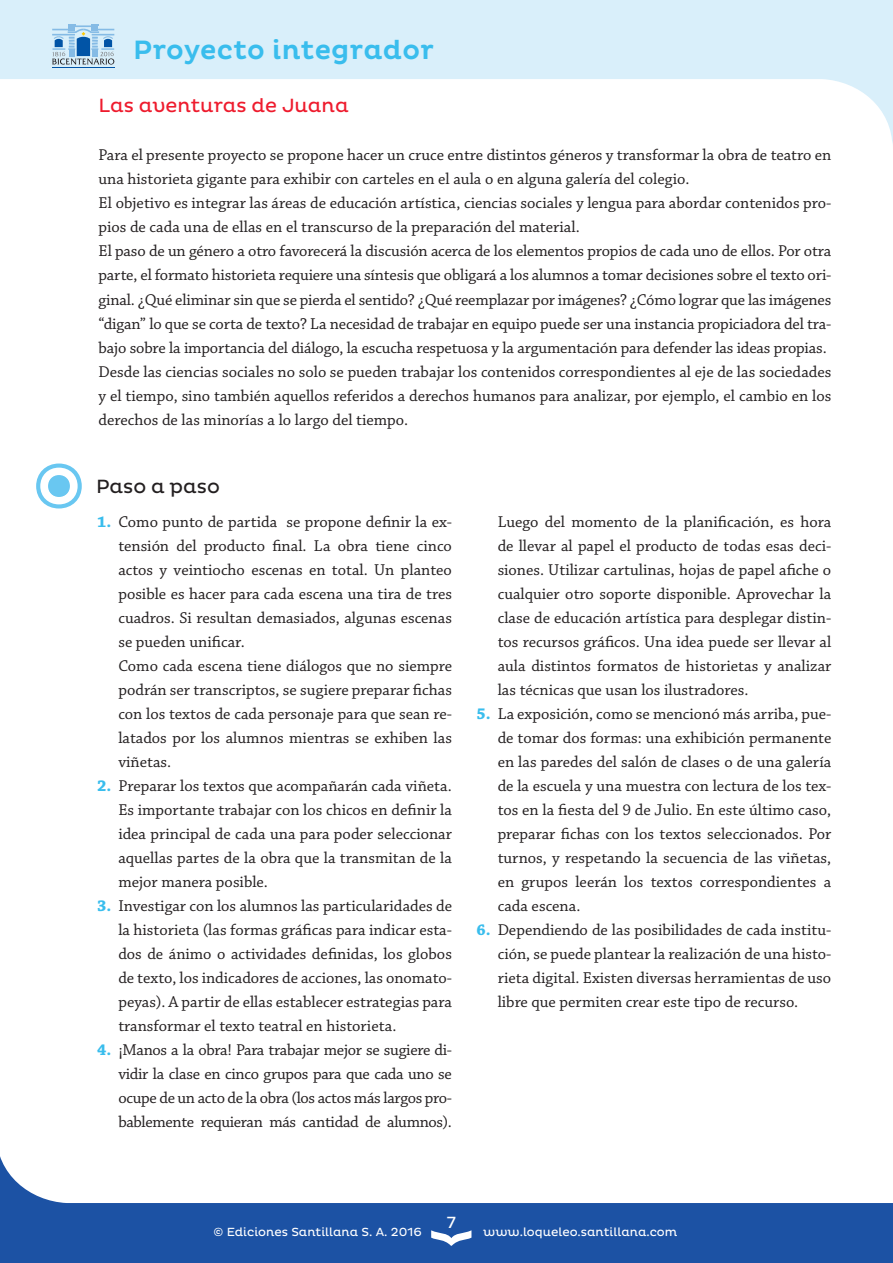
<style>
.page{position:relative;width:893px;height:1263px;background:#fff}
.page>*{position:absolute;margin:0;border:0;box-sizing:border-box;transform-origin:0 0}
.t1{font:500 27px "Pluto";letter-spacing:.01em;color:#39bded}
.t2{font:19.5px "Pluto";color:#ee1b2d}
.t3{font:19.5px "Pluto";color:#231f20}
.t4{font:16.5px/24px "Chaparral Pro";color:#231f20;text-align:justify}
.t5{font:16.5px "Pluto";color:#fff}
.t6{font:12px "Pluto";color:#fff}
.s1{font-weight:700;color:#39bded}
</style>
<div class="page">
<svg style="left:0;top:0;width:893px;height:144px;fill:#d9effa"></svg>
<hr style="left:52px;top:67px;width:62px;height:1px;background:#0154a6">
<svg style="left:52px;top:24px;width:62px;height:41px;background:#9cc0db"></svg>
<svg style="left:36px;top:463px;width:46px;height:45px"></svg>
<svg style="left:0;top:1156px;width:893px;height:107px;fill:#1c52a4"></svg>
<svg style="left:431px;top:1230px;width:40px;height:16px"></svg>
<h1 class="t1" style="left:133px;top:34px;width:302px">Proyecto integrador</h1>
<p class="t2" style="left:99px;top:95px;width:252px">Las aventuras de Juana</p>
<p class="t4" style="left:99px;top:144px;width:734px;text-align:left">Para el presente proyecto se propone hacer un cruce entre distintos géneros y transformar la obra de teatro en una historieta gigante para exhibir con carteles en el aula o en alguna galería del colegio.<br>El objetivo es integrar las áreas de educación artística, ciencias sociales y lengua para abordar contenidos pro&shy;pios de cada una de ellas en el transcurso de la preparación del material.<br>El paso de un género a otro favorecerá la discusión acerca de los elementos propios de cada uno de ellos. Por otra parte, el formato historieta requiere una síntesis que obligará a los alumnos a tomar decisiones sobre el texto ori&shy;ginal. ¿Qué eliminar sin que se pierda el sentido? ¿Qué reemplazar por imágenes? ¿Cómo lograr que las imágenes “digan” lo que se corta de texto? La necesidad de trabajar en equipo puede ser una instancia propiciadora del tra&shy;bajo sobre la importancia del diálogo, la escucha respetuosa y la argumentación para defender las ideas propias.<br>Desde las ciencias sociales no solo se pueden trabajar los contenidos correspondientes al eje de las sociedades y el tiempo, sino también aquellos referidos a derechos humanos para analizar, por ejemplo, el cambio en los derechos de las minorías a lo largo del tiempo.</p>
<p class="t3" style="left:96px;top:475px;width:126px">Paso a paso</p>
<p class="t4" style="left:118px;top:510px;width:335px;text-align:left;text-indent:-21px"><span class="s1">1.</span> Como punto de partida se propone definir la ex&shy;tensión del producto final. La obra tiene cinco actos y veintiocho escenas en total. Un planteo posible es hacer para cada escena una tira de tres cuadros. Si resultan demasiados, algunas escenas se pueden unificar.<br>Como cada escena tiene diálogos que no siempre podrán ser transcriptos, se sugiere preparar fichas con los textos de cada personaje para que sean re&shy;latados por los alumnos mientras se exhiben las viñetas.</p>
<p class="t4" style="left:118px;top:774px;width:335px;text-indent:-21px"><span class="s1">2.</span> Preparar los textos que acompañarán cada viñeta.<br>Es importante trabajar con los chicos en definir la idea principal de cada una para poder seleccionar aquellas partes de la obra que la transmitan de la mejor manera posible.</p>
<p class="t4" style="left:118px;top:894px;width:335px;text-indent:-21px"><span class="s1">3.</span> Investigar con los alumnos las particularidades de la historieta (las formas gráficas para indicar esta&shy;dos de ánimo o actividades definidas, los globos de texto, los indicadores de acciones, las onomato&shy;peyas). A partir de ellas establecer estrategias para transformar el texto teatral en historieta.</p>
<p class="t4" style="left:118px;top:1038px;width:335px;text-indent:-21px"><span class="s1">4.</span> ¡Manos a la obra! Para trabajar mejor se sugiere di&shy;vidir la clase en cinco grupos para que cada uno se ocupe de un acto de la obra (los actos más largos pro&shy;bablemente requieran más cantidad de alumnos).</p>
<p class="t4" style="left:498px;top:510px;width:335px">Luego del momento de la planificación, es hora de llevar al papel el producto de todas esas deci&shy;siones. Utilizar cartulinas, hojas de papel afiche o cualquier otro soporte disponible. Aprovechar la clase de educación artística para desplegar distin&shy;tos recursos gráficos. Una idea puede ser llevar al aula distintos formatos de historietas y analizar las técnicas que usan los ilustradores.</p>
<p class="t4" style="left:498px;top:702px;width:335px;text-indent:-21px"><span class="s1">5.</span> La exposición, como se mencionó más arriba, pue&shy;de tomar dos formas: una exhibición permanente en las paredes del salón de clases o de una galería de la escuela y una muestra con lectura de los tex&shy;tos en la fiesta del 9 de Julio. En este último caso, preparar fichas con los textos seleccionados. Por turnos, y respetando la secuencia de las viñetas, en grupos leerán los textos correspondientes a cada escena.</p>
<p class="t4" style="left:498px;top:919px;width:335px;text-indent:-21px"><span class="s1">6.</span> Dependiendo de las posibilidades de cada institu&shy;ción, se puede plantear la realización de una histo&shy;rieta digital. Existen diversas herramientas de uso libre que permiten crear este tipo de recurso.</p>
<p class="t5" style="left:447px;top:1213px;width:11px">7</p>
<p class="t6" style="left:214px;top:1225px;width:210px">© Ediciones Santillana S. A. 2016</p>
<p class="t6" style="left:483px;top:1225px;width:196px">www.loqueleo.santillana.com</p>
</div>
